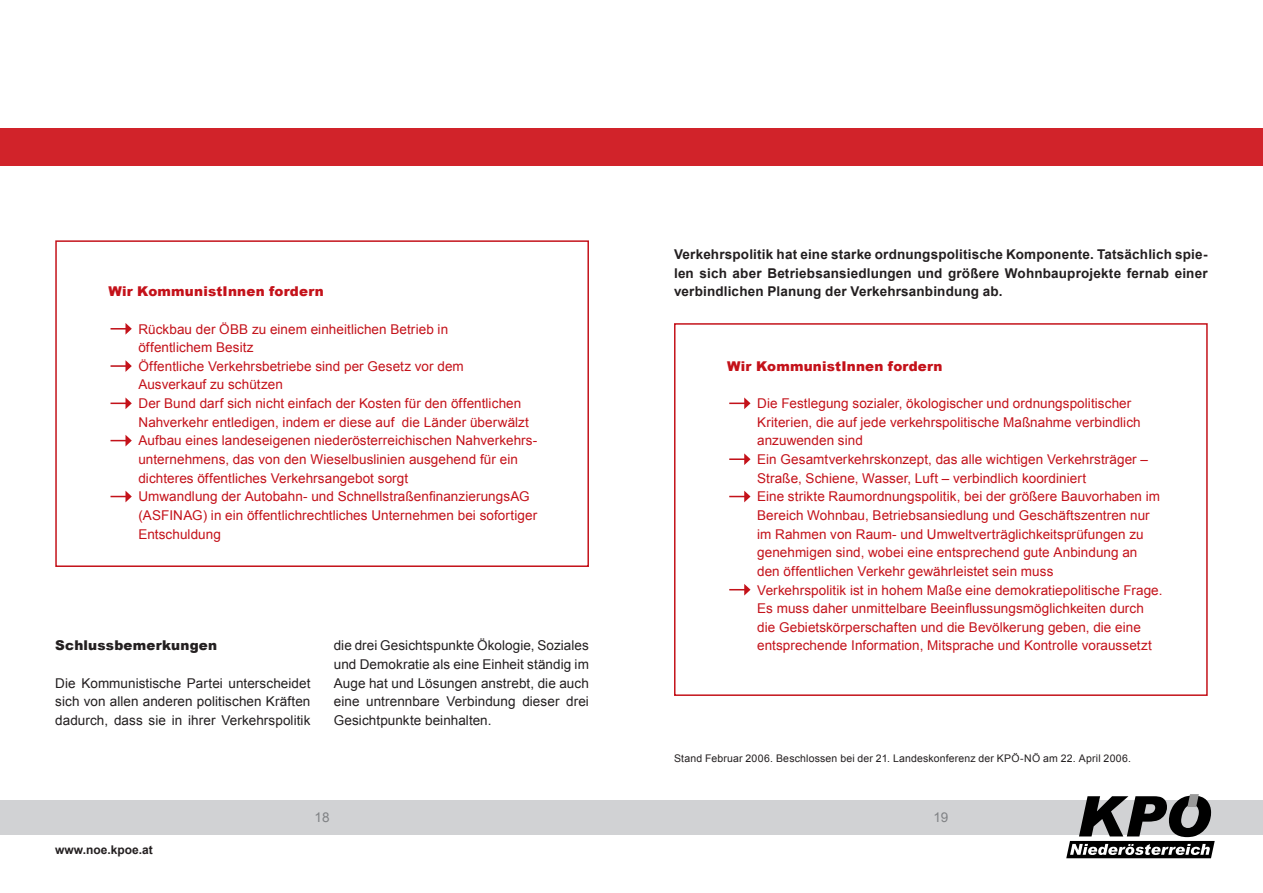
<style>
.page{position:relative;width:1263px;height:893px;background:#fff}
.page>*{position:absolute;margin:0;border:0;box-sizing:border-box;transform-origin:0 0}
.t1{font:13.5px/18.6px "Arial";letter-spacing:.005em;color:#c4121a}
.t2{font:13.5px/18.6px "Arial";letter-spacing:.005em;color:#231f20;text-align:justify}
.t3{font:700 13.5px/18.6px "Arial";letter-spacing:.01em;color:#231f20;text-align:justify}
.heading_8{font:900 13.5px "Arial";letter-spacing:.015em;color:#c4121a}
.t4{font:900 13.5px "Arial";letter-spacing:.015em;color:#231f20}
.t5{font:13.5px "Arial";color:#808285}
.t6{font:700 12px "Arial";color:#231f20}
.Default{font:10.5px "Arial";letter-spacing:.015em;color:#231f20}
</style>
<div class="page">
<div style="left:0;top:129px;width:631px;height:37px;background:#d1232a"></div>
<div style="left:0;top:800px;width:631px;height:34px;background:#d1d2d4"></div>
<div style="left:631px;top:129px;width:632px;height:37px;background:#d1232a"></div>
<div style="left:631px;top:800px;width:632px;height:34px;background:#d1d2d4"></div>
<svg style="left:1066px;top:794px;width:149px;height:64px"></svg>
<div style="left:55px;top:240px;width:534px;height:327px;border:2px solid #c4121a"></div>
<svg style="left:111px;top:323px;width:21px;height:12px"></svg>
<svg style="left:111px;top:360px;width:21px;height:12px"></svg>
<svg style="left:111px;top:397px;width:21px;height:12px"></svg>
<svg style="left:111px;top:435px;width:21px;height:11px"></svg>
<svg style="left:111px;top:491px;width:21px;height:11px"></svg>
<div style="left:674px;top:323px;width:534px;height:373px;border:2px solid #c4121a"></div>
<svg style="left:729px;top:397px;width:21px;height:12px"></svg>
<svg style="left:729px;top:453px;width:21px;height:12px"></svg>
<svg style="left:729px;top:491px;width:21px;height:11px"></svg>
<svg style="left:729px;top:584px;width:21px;height:12px"></svg>
<p class="heading_8" style="left:108px;top:282px;width:217px">Wir KommunistInnen fordern</p>
<p class="t1" style="left:138px;top:320px;width:311px">Rückbau der ÖBB zu einem einheitlichen Betrieb in öffentlichem Besitz</p>
<p class="t1" style="left:138px;top:357px;width:327px">Öffentliche Verkehrsbetriebe sind per Gesetz vor dem<br>Ausverkauf zu schützen</p>
<p class="t1" style="left:138px;top:394px;width:392px">Der Bund darf sich nicht einfach der Kosten für den öffentlichen<br>Nahverkehr entledigen, indem er diese auf die Länder überwälzt</p>
<p class="t1" style="left:138px;top:431px;width:400px">Aufbau eines landeseigenen niederösterreichischen Nahverkehrs&shy;unternehmens, das von den Wieselbuslinien ausgehend für ein dichteres öffentliches Verkehrsangebot sorgt</p>
<p class="t1" style="left:138px;top:487px;width:400px">Umwandlung der Autobahn- und SchnellstraßenfinanzierungsAG (ASFINAG) in ein öffentlichrechtliches Unternehmen bei sofortiger<br>Entschuldung</p>
<p class="t4" style="left:55px;top:636px;width:163px">Schlussbemerkungen</p>
<p class="t2" style="left:55px;top:674px;width:257px">Die Kommunistische Partei unterscheidet sich von allen anderen politischen Kräften dadurch, dass sie in ihrer Verkehrspolitik</p>
<p class="t2" style="left:334px;top:636px;width:257px">die drei Gesichtspunkte Ökologie, Soziales und Demokratie als eine Einheit ständig im Auge hat und Lösungen anstrebt, die auch eine untrennbare Verbindung dieser drei Gesichtpunkte beinhalten.</p>
<p class="t3" style="left:674px;top:245px;width:535px">Verkehrspolitik hat eine starke ordnungspolitische Komponente. Tatsächlich spie&shy;len sich aber Betriebsansiedlungen und größere Wohnbauprojekte fernab einer verbindlichen Planung der Verkehrsanbindung ab.</p>
<p class="heading_8" style="left:727px;top:356px;width:217px">Wir KommunistInnen fordern</p>
<p class="t1" style="left:757px;top:394px;width:385px">Die Festlegung sozialer, ökologischer und ordnungspolitischer<br>Kriterien, die auf jede verkehrspolitische Maßnahme verbindlich anzuwenden sind</p>
<p class="t1" style="left:757px;top:450px;width:392px">Ein Gesamtverkehrskonzept, das alle wichtigen Verkehrsträger –<br>Straße, Schiene, Wasser, Luft – verbindlich koordiniert</p>
<p class="t1" style="left:757px;top:487px;width:404px">Eine strikte Raumordnungspolitik, bei der größere Bauvorhaben im<br>Bereich Wohnbau, Betriebsansiedlung und Geschäftszentren nur</p>
<p class="t1" style="left:757px;top:525px;width:388px">im Rahmen von Raum- und Umweltverträglichkeitsprüfungen zu</p>
<p class="t1" style="left:757px;top:543px;width:382px">genehmigen sind, wobei eine entsprechend gute Anbindung an</p>
<p class="t1" style="left:757px;top:562px;width:298px">den öffentlichen Verkehr gewährleistet sein muss</p>
<p class="t1" style="left:757px;top:581px;width:407px">Verkehrspolitik ist in hohem Maße eine demokratiepolitische Frage.<br>Es muss daher unmittelbare Beeinflussungsmöglichkeiten durch</p>
<p class="t1" style="left:757px;top:618px;width:385px">die Gebietskörperschaften und die Bevölkerung geben, die eine</p>
<p class="t1" style="left:757px;top:636px;width:396px">entsprechende Information, Mitsprache und Kontrolle voraussetzt</p>
<p class="Default" style="left:674px;top:752px;width:459px">Stand Februar 2006. Beschlossen bei der 21. Landeskonferenz der KPÖ-NÖ am 22. April 2006.</p>
<p class="t6" style="left:55px;top:842px;width:99px">www.noe.kpoe.at</p>
<p class="t5" style="left:315px;top:808px;width:17px">18</p>
<p class="t5" style="left:933px;top:808px;width:17px">19</p>
</div>
